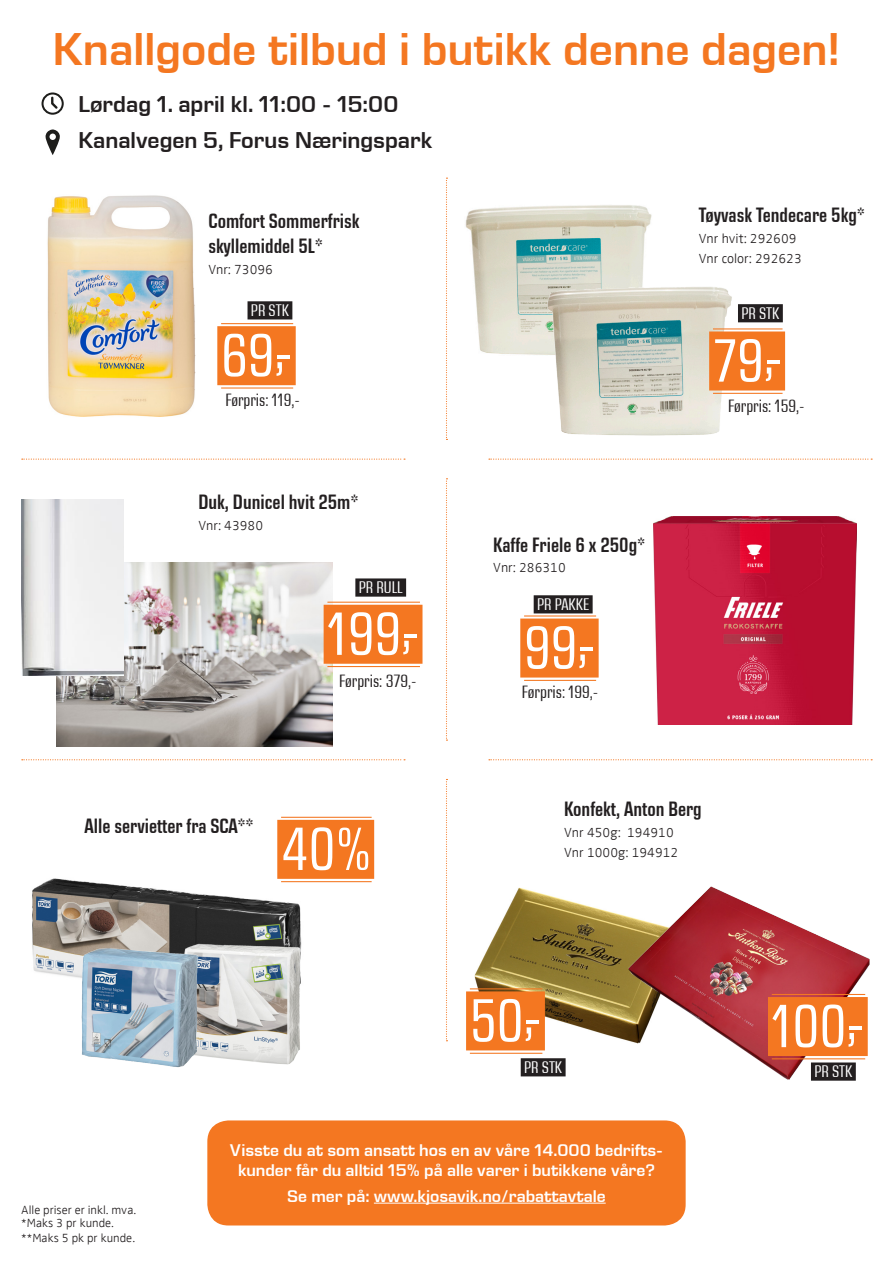
<style>
.page{position:relative;width:893px;height:1263px;background:#fff}
.page>*{position:absolute;margin:0;border:0;box-sizing:border-box;transform-origin:0 0}
.Priser{font:condensed 62.25px "Eurostile Next LT Pro";color:#fff}
.t1{font:600 46.5px "Eurostile Next LT Pro";color:#f47721}
.t2{font:600 23.1px "Eurostile Next LT Pro";color:#231f20}
.t3{font:600 condensed 21px/25.2px "Eurostile Next LT Pro";color:#231f20}
.t4{font:condensed 18px "Eurostile Next LT Pro";color:#231f20}
.Eurostile{font:600 17.1px/20.5px "Eurostile Next LT Pro";color:#fff;text-align:center}
.Info_over_under_pris{font:condensed 16.95px "Eurostile Next LT Pro";color:#fff}
.varenunnertejst{font:300 13.5px "Zwo";color:#231f20}
.t5{font:300 12.15px "Zwo";color:#231f20}
</style>
<div class="page">
<img style="left:32px;top:878px;width:276px;height:99px">
<div style="left:207px;top:1120px;width:479px;height:105px;background:#f47721;border-radius:21px"></div>
<hr style="left:374px;top:1203px;width:232px;height:1px;background:#fff">
<svg style="left:51px;top:97px;width:7px;height:12px"></svg>
<div style="left:42px;top:92px;width:22px;height:23px;border:2px solid #1d1d1b;border-radius:50%"></div>
<svg style="left:46px;top:129px;width:14px;height:26px"></svg>
<svg style="left:446px;top:178px;width:1px;height:262px"></svg>
<svg style="left:446px;top:478px;width:1px;height:263px"></svg>
<svg style="left:446px;top:779px;width:1px;height:262px"></svg>
<svg style="left:22px;top:459px;width:383px;height:1px"></svg>
<svg style="left:489px;top:459px;width:383px;height:1px"></svg>
<svg style="left:22px;top:759px;width:383px;height:1px"></svg>
<svg style="left:489px;top:759px;width:383px;height:1px"></svg>
<img style="left:465px;top:205px;width:187px;height:150px">
<img style="left:544px;top:284px;width:190px;height:152px">
<img style="left:47px;top:195px;width:148px;height:222px">
<img style="left:653px;top:517px;width:203px;height:208px">
<img style="left:472px;top:887px;width:131px;height:164px">
<img style="left:603px;top:886px;width:267px;height:194px">
<img style="left:56px;top:562px;width:276px;height:184px">
<img style="left:21px;top:500px;width:102px;height:175px">
<div style="left:217px;top:326px;width:79px;height:59px;background:#f47721"></div>
<hr style="left:221px;top:323px;width:72px;height:1px;background:#f47721">
<hr style="left:221px;top:387px;width:72px;height:2px;background:#f47721">
<div style="left:324px;top:605px;width:98px;height:59px;background:#f47721"></div>
<hr style="left:327px;top:602px;width:93px;height:1px;background:#f47721">
<hr style="left:327px;top:666px;width:93px;height:1px;background:#f47721">
<div style="left:277px;top:820px;width:97px;height:59px;background:#f47721"></div>
<hr style="left:281px;top:817px;width:91px;height:1px;background:#f47721">
<hr style="left:281px;top:881px;width:91px;height:1px;background:#f47721">
<div style="left:520px;top:618px;width:79px;height:59px;background:#f47721"></div>
<hr style="left:524px;top:615px;width:72px;height:1px;background:#f47721">
<hr style="left:524px;top:680px;width:72px;height:1px;background:#f47721">
<div style="left:466px;top:991px;width:79px;height:59px;background:#f47721"></div>
<hr style="left:470px;top:988px;width:72px;height:1px;background:#f47721">
<hr style="left:470px;top:1053px;width:72px;height:1px;background:#f47721">
<div style="left:768px;top:997px;width:100px;height:59px;background:#f47721"></div>
<hr style="left:772px;top:994px;width:93px;height:1px;background:#f47721">
<hr style="left:772px;top:1058px;width:93px;height:1px;background:#f47721">
<div style="left:709px;top:331px;width:76px;height:59px;background:#f47721"></div>
<hr style="left:713px;top:328px;width:69px;height:1px;background:#f47721">
<hr style="left:713px;top:393px;width:69px;height:1px;background:#f47721">
<div style="left:355px;top:578px;width:51px;height:19px;background:#231f20"></div>
<div style="left:534px;top:595px;width:59px;height:18px;background:#231f20"></div>
<div style="left:738px;top:304px;width:45px;height:18px;background:#231f20"></div>
<div style="left:521px;top:1058px;width:45px;height:18px;background:#231f20"></div>
<div style="left:811px;top:1062px;width:45px;height:19px;background:#231f20"></div>
<div style="left:248px;top:301px;width:44px;height:18px;background:#231f20"></div>
<img style="left:180px;top:943px;width:124px;height:122px">
<img style="left:73px;top:944px;width:127px;height:124px">
<p class="t1" style="left:53px;top:24px;width:789px">Knallgode tilbud i butikk denne dagen!</p>
<p class="t2" style="left:79px;top:92px;width:321px">Lørdag 1. april kl. 11:00 - 15:00</p>
<p class="t2" style="left:79px;top:127px;width:355px">Kanalvegen 5, Forus Næringspark</p>
<p class="t3" style="left:208px;top:209px;width:153px">Comfort Sommerfrisk skyllemiddel 5L*</p>
<p class="varenunnertejst" style="left:208px;top:261px;width:66px">Vnr: 73096</p>
<p class="Info_over_under_pris" style="left:251px;top:301px;width:39px">PR STK</p>
<p class="Priser" style="left:221px;top:320px;width:74px">69-,</p>
<p class="t3" style="left:699px;top:203px;width:168px">Tøyvask Tendecare 5kg*</p>
<p class="varenunnertejst" style="left:699px;top:231px;width:99px">Vnr hvit: 292609</p>
<p class="varenunnertejst" style="left:699px;top:251px;width:104px">Vnr color: 292623</p>
<p class="Info_over_under_pris" style="left:741px;top:304px;width:39px">PR STK</p>
<p class="Priser" style="left:713px;top:325px;width:71px">79-,</p>
<p class="t4" style="left:225px;top:390px;width:76px">Førpris: 119,-</p>
<p class="t4" style="left:728px;top:396px;width:78px">Førpris: 159,-</p>
<p class="t3" style="left:198px;top:490px;width:162px">Duk, Dunicel hvit 25m*</p>
<p class="varenunnertejst" style="left:198px;top:518px;width:66px">Vnr: 43980</p>
<p class="Info_over_under_pris" style="left:359px;top:578px;width:45px">PR RULL</p>
<p class="Priser" style="left:327px;top:600px;width:94px">199-,</p>
<p class="t4" style="left:339px;top:671px;width:79px">Førpris: 379,-</p>
<p class="t3" style="left:85px;top:813px;width:171px">Alle servietter fra SCA**</p>
<p class="Priser" style="left:281px;top:815px;width:92px">40%</p>
<p class="t3" style="left:493px;top:532px;width:154px">Kaffe Friele 6 x 250g*</p>
<p class="varenunnertejst" style="left:493px;top:560px;width:74px">Vnr: 286310</p>
<p class="Info_over_under_pris" style="left:537px;top:595px;width:54px">PR PAKKE</p>
<p class="Priser" style="left:524px;top:612px;width:74px">99-,</p>
<p class="t4" style="left:522px;top:682px;width:78px">Førpris: 199,-</p>
<p class="t3" style="left:564px;top:797px;width:139px">Konfekt, Anton Berg</p>
<p class="varenunnertejst" style="left:564px;top:824px;width:111px">Vnr 450g: 194910</p>
<p class="varenunnertejst" style="left:564px;top:845px;width:116px">Vnr 1000g: 194912</p>
<p class="Priser" style="left:470px;top:985px;width:74px">50-,</p>
<p class="Priser" style="left:772px;top:992px;width:95px">100-,</p>
<p class="Info_over_under_pris" style="left:524px;top:1058px;width:39px">PR STK</p>
<p class="Info_over_under_pris" style="left:814px;top:1062px;width:39px">PR STK</p>
<p class="t5" style="left:21px;top:1203px;width:116px">Alle priser er inkl. mva.</p>
<p class="t5" style="left:21px;top:1216px;width:94px">*Maks 3 pr kunde.</p>
<p class="t5" style="left:21px;top:1231px;width:115px">**Maks 5 pk pr kunde.</p>
<p class="Eurostile" style="left:230px;top:1140px;width:435px">Visste du at som ansatt hos en av våre 14.000 bedrifts&shy;kunder får du alltid 15% på alle varer i butikkene våre?</p>
<p class="Eurostile" style="left:287px;top:1186px;width:320px">Se mer på: www.kjosavik.no/rabattavtale</p>
</div>
